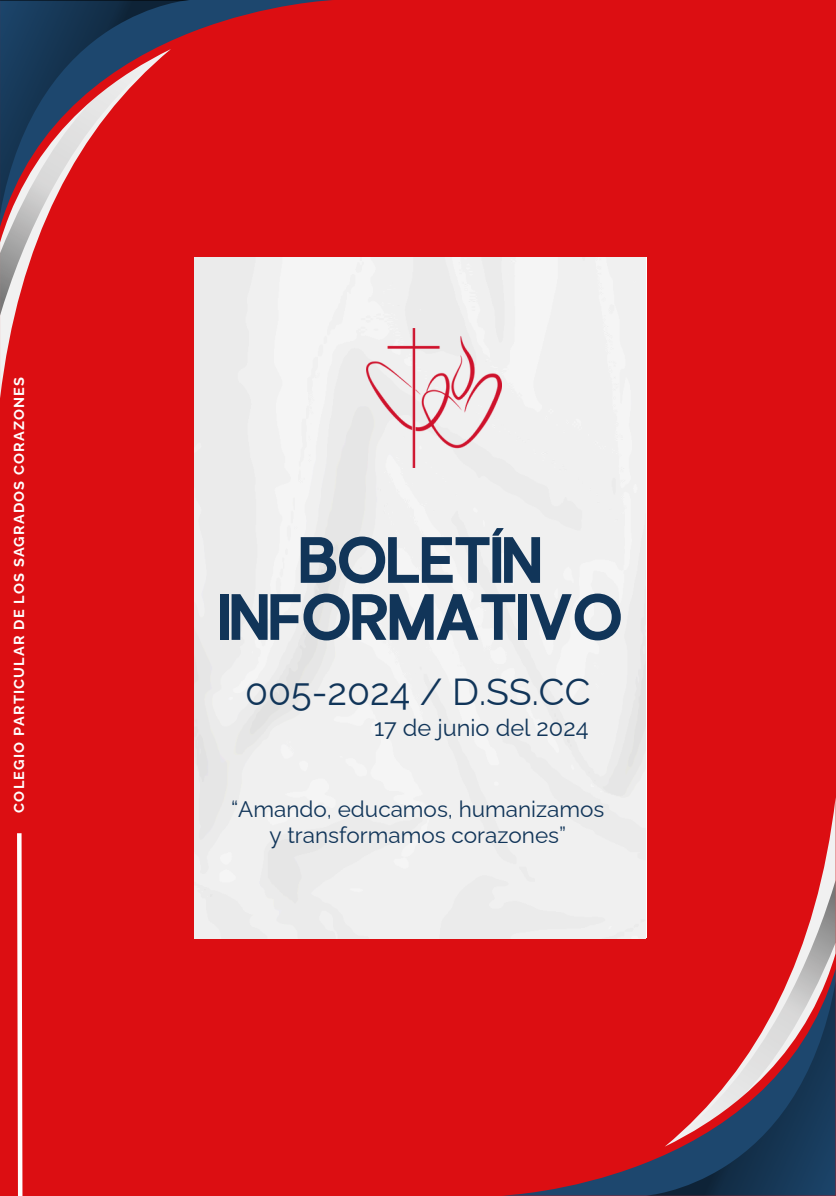
<style>
.page{position:relative;width:836px;height:1196px;background:#fff}
.page>*{position:absolute;margin:0;border:0;box-sizing:border-box;transform-origin:0 0}
.t1{font:72.6px/57px "Francy";color:#113559;text-align:center}
.t2{font:37.6px "Raleway";color:#113559}
.t3{font:23.6px "Raleway";color:#113559}
.t4{font:22.6px/25.6px "Raleway";color:#113559;text-align:center}
.t5{font:700 14.4px "Raleway";letter-spacing:.08em;color:#fff}
</style>
<div class="page">
<div style="left:0;top:0;width:836px;height:1195px;background:#dc0e12"></div>
<svg style="left:0;top:316px;width:15px;height:82px"></svg>
<svg style="left:190px;top:0;width:143px;height:33px"></svg>
<svg style="left:0;top:0;width:190px;height:49px;background:#1e3958"></svg>
<svg style="left:0;top:49px;width:171px;height:267px"></svg>
<svg style="left:821px;top:803px;width:14px;height:77px"></svg>
<svg style="left:511px;top:1163px;width:134px;height:32px"></svg>
<svg style="left:645px;top:1146px;width:190px;height:49px;background:#1f3959"></svg>
<svg style="left:665px;top:880px;width:170px;height:266px"></svg>
<svg style="left:17px;top:833px;width:6px;height:362px;background:#f6c2c3"></svg>
<div style="left:194px;top:257px;width:452px;height:681px;background:#f0f0f0"></div>
<img style="left:366px;top:328px;width:135px;height:140px">
<p class="t5" style="left:11px;top:812px;width:437px;rotate:-90deg">COLEGIO PARTICULAR DE LOS SAGRADOS CORAZONES</p>
<h1 class="t1" style="left:218px;top:539px;width:405px">BOLETÍN<br>INFORMATIVO</h1>
<h3 class="t2" style="left:245px;top:669px;width:347px">005-2024 / D.SS.CC</h3>
<p class="t3" style="left:374px;top:714px;width:216px">17 de junio del 2024</p>
<h2 class="t4" style="left:231px;top:796px;width:375px">“Amando, educamos, humanizamos y transformamos corazones”</h2>
</div>
